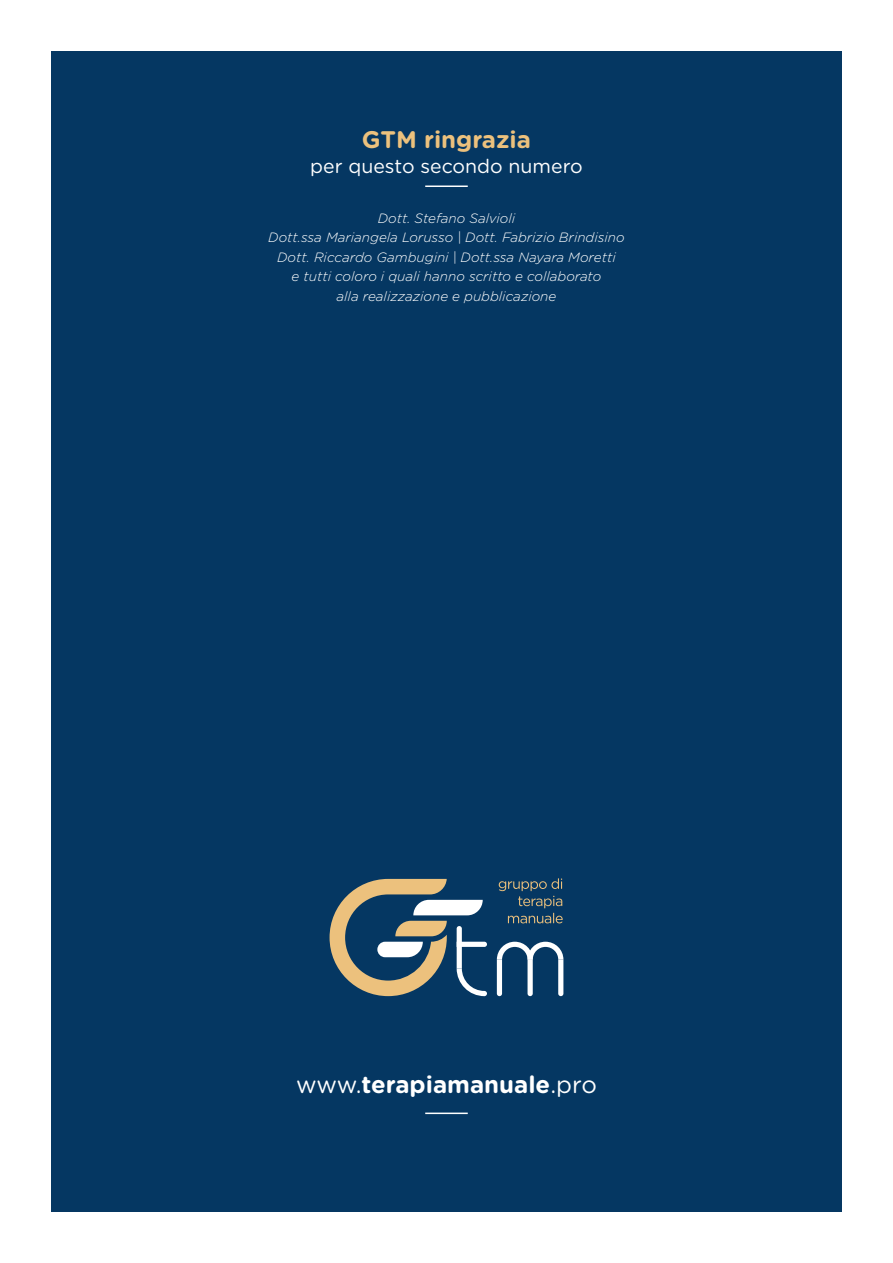
<style>
.page{position:relative;width:893px;height:1263px;background:#fff}
.page>*{position:absolute;margin:0;border:0;box-sizing:border-box;transform-origin:0 0}
.t1{font:700 24px "Gotham Rounded";color:#fff}
.t2{font:700 24px "Gotham Rounded";color:#ecc17d}
.t3{font:19.5px "Gotham Rounded";color:#fff}
.t4{font:italic 300 13.5px/19.5px "Gotham Rounded";color:#fff;text-align:center}
.s1{font-weight:400}
</style>
<div class="page">
<div style="left:51px;top:51px;width:791px;height:1161px;background:#053762"></div>
<svg style="left:499px;top:878px;width:64px;height:45px"></svg>
<svg style="left:497px;top:942px;width:66px;height:54px"></svg>
<svg style="left:330px;top:879px;width:157px;height:117px"></svg>
<hr style="left:425px;top:1112px;width:43px;height:2px;background:#fff">
<hr style="left:425px;top:185px;width:43px;height:2px;background:#fff">
<p class="t2" style="left:362px;top:122px;width:171px">GTM ringrazia</p>
<p class="t3" style="left:310px;top:153px;width:274px">per questo secondo numero</p>
<p class="t4" style="left:268px;top:208px;width:358px">Dott. Stefano Salvioli<br>Dott.ssa Mariangela Lorusso | Dott. Fabrizio Brindisino Dott. Riccardo Gambugini | Dott.ssa Nayara Moretti<br>e tutti coloro i quali hanno scritto e collaborato<br>alla realizzazione e pubblicazione</p>
<p class="t1" style="left:296px;top:1067px;width:302px"><span class="s1">www.</span>terapiamanuale<span class="s1">.pro</span></p>
</div>
